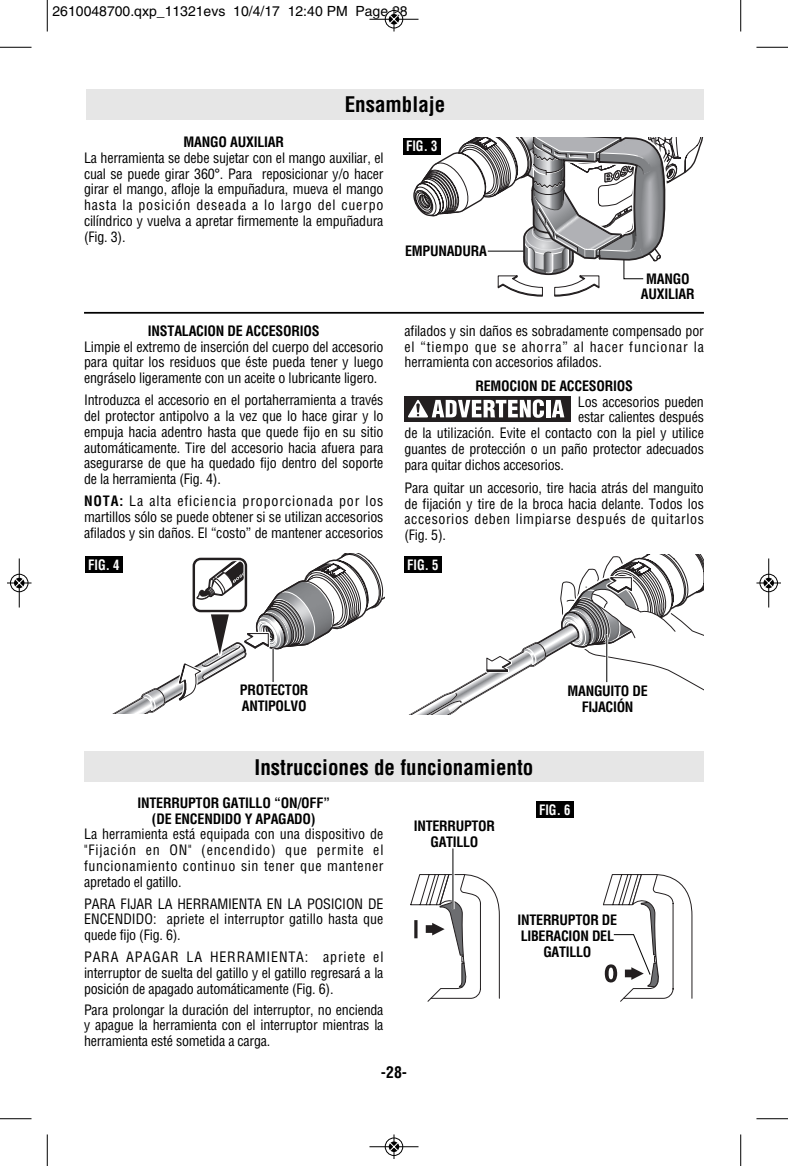
<style>
.page{position:relative;width:788px;height:1166px;background:#fff}
.page>*{position:absolute;margin:0;border:0;box-sizing:border-box;transform-origin:0 0}
.t1{font:700 condensed 21px "Helvetica";color:#000}
.t2{font:700 condensed 15.75px "Helvetica";color:#000}
.t3{font:condensed 14px/15.8px "Helvetica";letter-spacing:-.015em;color:#000;text-align:justify}
.t4{font:700 condensed 14px/15.8px "Helvetica";letter-spacing:-.015em;color:#000;text-align:center}
.t5{font:14px "Helvetica";color:#000}
.t6{font:700 condensed 14px "Helvetica";color:#fff;scale:.9 1}
.s1{font-weight:700}
</style>
<div class="page">
<div style="left:84px;top:752px;width:620px;height:30px;background:#e6e6e6"></div>
<div style="left:86px;top:89px;width:618px;height:30px;background:#e6e6e6"></div>
<div style="left:403px;top:138px;width:37px;height:17px;background:#000"></div>
<hr style="left:84px;top:312px;width:620px;height:2px;background:#000">
<div style="left:404px;top:396px;width:167px;height:26px;background:#231f20"></div>
<hr style="left:546px;top:400px;width:4px;height:17px;background:#fff">
<svg style="left:552px;top:400px;width:12px;height:17px"></svg>
<svg style="left:408px;top:399px;width:136px;height:19px"></svg>
<svg style="left:85px;top:553px;width:299px;height:160px"></svg>
<svg style="left:404px;top:554px;width:300px;height:160px"></svg>
<hr style="left:605px;top:634px;width:3px;height:45px;background:#fff">
<hr style="left:606px;top:635px;width:1px;height:47px;background:#000">
<div style="left:85px;top:556px;width:38px;height:16px;background:#000"></div>
<div style="left:404px;top:556px;width:37px;height:16px;background:#000"></div>
<hr style="left:272px;top:648px;width:2px;height:32px;background:#fff">
<hr style="left:272px;top:649px;width:1px;height:33px;background:#000">
<svg style="left:410px;top:874px;width:90px;height:127px"></svg>
<hr style="left:414px;top:920px;width:3px;height:18px;background:#231f20">
<hr style="left:452px;top:862px;width:2px;height:47px;background:#fff">
<hr style="left:452px;top:848px;width:1px;height:61px;background:#000">
<div style="left:536px;top:801px;width:37px;height:17px;background:#000"></div>
<svg style="left:603px;top:874px;width:89px;height:127px"></svg>
<svg style="left:414px;top:137px;width:288px;height:160px"></svg>
<hr style="left:47px;top:0;width:1px;height:32px;background:#000">
<hr style="left:0;top:47px;width:32px;height:1px;background:#000">
<hr style="left:740px;top:0;width:1px;height:32px;background:#000">
<hr style="left:756px;top:47px;width:32px;height:1px;background:#000">
<hr style="left:47px;top:1134px;width:1px;height:32px;background:#000">
<hr style="left:0;top:1118px;width:32px;height:1px;background:#000">
<hr style="left:740px;top:1134px;width:1px;height:32px;background:#000">
<hr style="left:756px;top:1118px;width:32px;height:1px;background:#000">
<div style="left:384px;top:10px;width:19px;height:19px;border:1px solid #fff;border-radius:50%"></div>
<hr style="left:369px;top:19px;width:49px;height:1px;background:#000">
<div style="left:385px;top:10px;width:18px;height:18px;border:1px solid #000;border-radius:50%"></div>
<svg style="left:389px;top:7px;width:9px;height:25px"></svg>
<div style="left:384px;top:1137px;width:19px;height:19px;border:1px solid #fff;border-radius:50%"></div>
<hr style="left:369px;top:1146px;width:49px;height:1px;background:#000">
<div style="left:385px;top:1137px;width:18px;height:18px;border:1px solid #000;border-radius:50%"></div>
<svg style="left:389px;top:1134px;width:9px;height:24px"></svg>
<div style="left:10px;top:573px;width:19px;height:19px;border:1px solid #fff;border-radius:50%"></div>
<hr style="left:19px;top:558px;width:1px;height:49px;background:#000">
<div style="left:10px;top:574px;width:18px;height:18px;border:1px solid #000;border-radius:50%"></div>
<svg style="left:7px;top:578px;width:25px;height:9px"></svg>
<div style="left:759px;top:573px;width:19px;height:19px;border:1px solid #fff;border-radius:50%"></div>
<hr style="left:768px;top:558px;width:1px;height:49px;background:#000">
<div style="left:759px;top:574px;width:18px;height:18px;border:1px solid #000;border-radius:50%"></div>
<svg style="left:756px;top:578px;width:24px;height:9px"></svg>
<p class="t5" style="left:52px;top:6px;width:356px">2610048700.qxp_11321evs 10/4/17 12:40 PM Page 28</p>
<h1 class="t1" style="left:345px;top:92px;width:102px">Ensamblaje</h1>
<p class="t4" style="left:183px;top:134px;width:102px">MANGO AUXILIAR</p>
<p class="t3" style="left:84px;top:150px;width:301px">La herramienta se debe sujetar con el mango auxiliar, el cual se puede girar 360°. Para reposicionar y/o hacer girar el mango, afloje la empuñadura, mueva el mango hasta la posición deseada a lo largo del cuerpo cilíndrico y vuelva a apretar firmemente la empuñadura (Fig. 3).</p>
<p class="t4" style="left:148px;top:323px;width:173px">INSTALACION DE ACCESORIOS</p>
<p class="t3" style="left:84px;top:339px;width:301px">Limpie el extremo de inserción del cuerpo del accesorio para quitar los residuos que éste pueda tener y luego engráselo ligeramente con un aceite o lubricante ligero.</p>
<p class="t3" style="left:84px;top:392px;width:301px">Introduzca el accesorio en el portaherramienta a través del protector antipolvo a la vez que lo hace girar y lo empuja hacia adentro hasta que quede fijo en su sitio automáticamente. Tire del accesorio hacia afuera para asegurarse de que ha quedado fijo dentro del soporte de la herramienta (Fig. 4).</p>
<p class="t3" style="left:84px;top:493px;width:301px"><span class="s1">NOTA:</span> La alta eficiencia proporcionada por los martillos sólo se puede obtener si se utilizan accesorios afilados y sin daños. El “costo” de mantener accesorios</p>
<p class="t6" style="left:406px;top:138px;width:36px">FIG. 3</p>
<p class="t4" style="left:405px;top:244px;width:83px">EMPUNADURA</p>
<p class="t4" style="left:641px;top:271px;width:55px">MANGO<br>AUXILIAR</p>
<p class="t3" style="left:404px;top:323px;width:301px">afilados y sin daños es sobradamente compensado por el “tiempo que se ahorra” al hacer funcionar la herramienta con accesorios afilados.</p>
<p class="t4" style="left:475px;top:378px;width:159px">REMOCION DE ACCESORIOS</p>
<p class="t3" style="left:578px;top:394px;width:127px">Los accesorios pueden</p>
<p class="t3" style="left:578px;top:409px;width:127px">estar calientes después</p>
<p class="t3" style="left:404px;top:425px;width:301px">de la utilización. Evite el contacto con la piel y utilice</p>
<p class="t3" style="left:404px;top:441px;width:301px">guantes de protección o un paño protector adecuados</p>
<p class="t3" style="left:404px;top:457px;width:161px">para quitar dichos accesorios.</p>
<p class="t3" style="left:404px;top:480px;width:301px">Para quitar un accesorio, tire hacia atrás del manguito de fijación y tire de la broca hacia delante. Todos los accesorios deben limpiarse después de quitarlos (Fig. 5).</p>
<p class="t6" style="left:88px;top:556px;width:36px">FIG. 4</p>
<p class="t6" style="left:407px;top:556px;width:36px">FIG. 5</p>
<p class="t4" style="left:240px;top:682px;width:70px;text-align:left">PROTECTOR<br>ANTIPOLVO</p>
<h1 class="t1" style="left:254px;top:755px;width:280px">Instrucciones de funcionamiento</h1>
<p class="t4" style="left:567px;top:683px;width:82px">MANGUITO DE<br>FIJACIÓN</p>
<p class="t4" style="left:137px;top:795px;width:194px">INTERRUPTOR GATILLO “ON/OFF” (DE ENCENDIDO Y APAGADO)</p>
<p class="t3" style="left:84px;top:826px;width:301px">La herramienta está equipada con una dispositivo de "Fijación en ON" (encendido) que permite el funcionamiento continuo sin tener que mantener apretado el gatillo.</p>
<p class="t3" style="left:84px;top:896px;width:301px">PARA FIJAR LA HERRAMIENTA EN LA POSICION DE ENCENDIDO: apriete el interruptor gatillo hasta que quede fijo (Fig. 6).</p>
<p class="t3" style="left:84px;top:949px;width:301px">PARA APAGAR LA HERRAMIENTA: apriete el interruptor de suelta del gatillo y el gatillo regresará a la posición de apagado automáticamente (Fig. 6).</p>
<p class="t3" style="left:84px;top:1001px;width:301px">Para prolongar la duración del interruptor, no encienda y apague la herramienta con el interruptor mientras la herramienta esté sometida a carga.</p>
<p class="t2" style="left:381px;top:1063px;width:28px">-28-</p>
<p class="t4" style="left:414px;top:818px;width:83px">INTERRUPTOR<br>GATILLO</p>
<p class="t6" style="left:539px;top:802px;width:36px">FIG. 6</p>
<p class="t4" style="left:517px;top:912px;width:101px">INTERRUPTOR DE<br>LIBERACION DEL<br>GATILLO</p>
</div>
